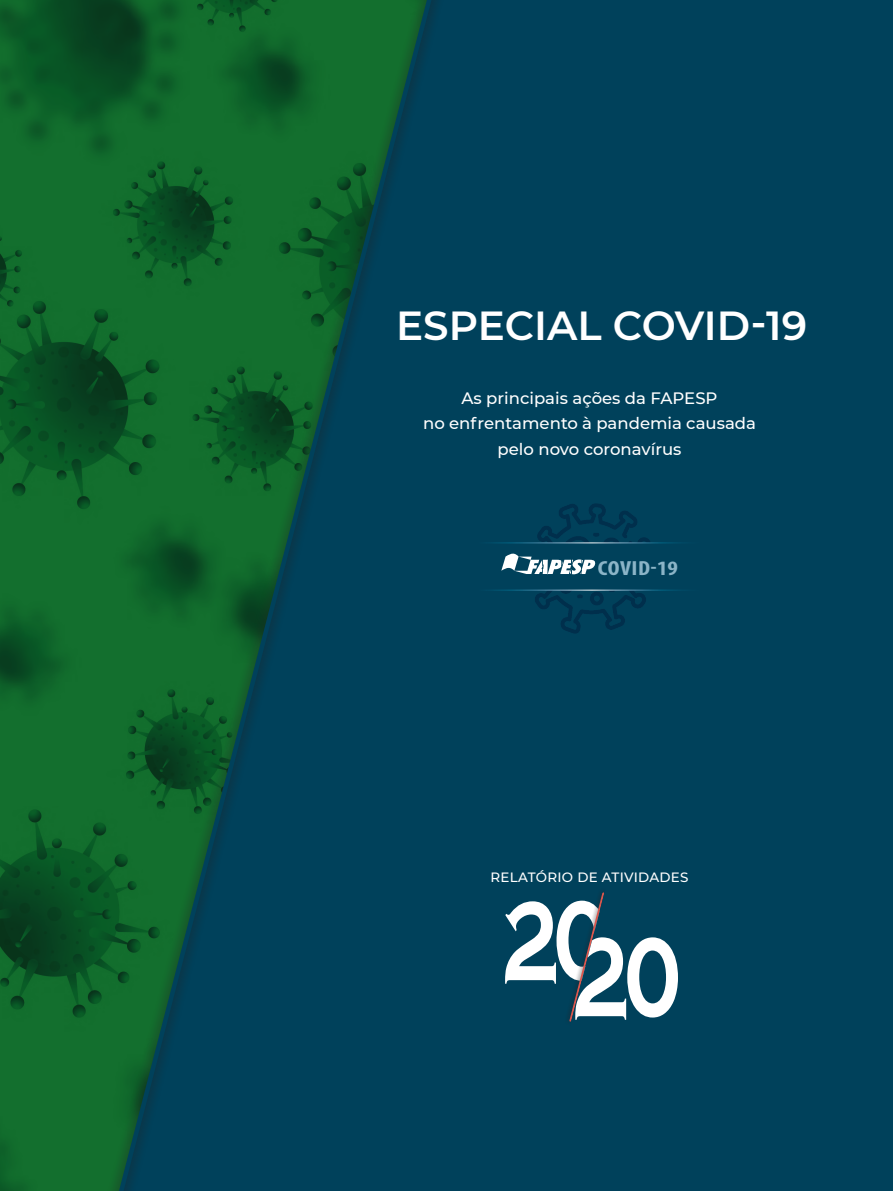
<style>
.page{position:relative;width:893px;height:1191px;background:#00415b}
.page>*{position:absolute;margin:0;border:0;box-sizing:border-box;transform-origin:0 0}
.t1{font:700 116.1px "Copperplate Gothic";color:#fff;scale:.69 1}
.t2{font:600 40.5px "Montserrat";color:#fff}
.t3{font:700 condensed 20.4px "Myriad Pro";letter-spacing:.02em;color:#8bb4c7;scale:1.2 1}
.t4{font:500 16.5px/25.5px "Montserrat";color:#fff;text-align:center}
.t5{font:500 13.5px "Montserrat";letter-spacing:.02em;color:#fff}
</style>
<div class="page">
<img style="left:0;top:0;width:102px;height:1191px">
<div style="left:102px;top:0;width:345px;height:1191px;background:#231f20;opacity:.95"></div>
<svg style="left:110px;top:0;width:330px;height:1191px"></svg>
<svg style="left:501px;top:553px;width:94px;height:21px"></svg>
<hr style="left:477px;top:542px;width:225px;height:1px;background:#fff">
<hr style="left:477px;top:590px;width:225px;height:1px;background:#fff">
<svg style="left:556px;top:892px;width:122px;height:130px"></svg>
<h2 class="t2" style="left:396px;top:296px;width:412px">ESPECIAL COVID-19</h2>
<p class="t4" style="left:423px;top:384px;width:334px">As principais ações da FAPESP<br>no enfrentamento à pandemia causada pelo novo coronavírus</p>
<p class="t3" style="left:598px;top:555px;width:68px">COVID-19</p>
<p class="t5" style="left:490px;top:867px;width:200px">RELATÓRIO DE ATIVIDADES</p>
<h1 class="t1" style="left:502px;top:877px;width:85px">2</h1>
</div>
